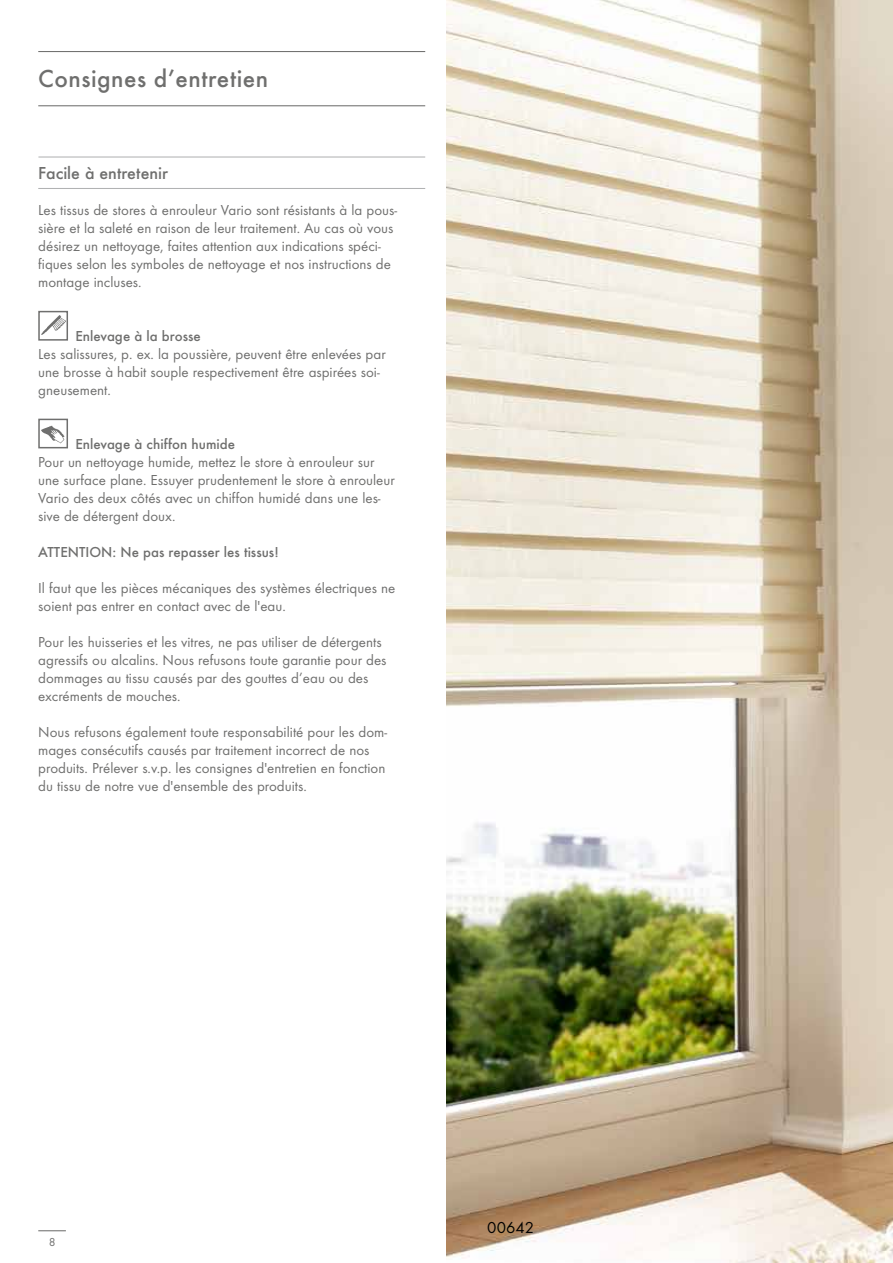
<style>
.page{position:relative;width:893px;height:1263px;background:#fff}
.page>*{position:absolute;margin:0;border:0;box-sizing:border-box;transform-origin:0 0}
.t1{font:500 25.5px "Futura T";letter-spacing:.02em;color:#6f6f6e}
.t2{font:500 18px "Futura T";color:#6f6f6e}
.t3{font:16.5px "Futura T";color:#000}
.t4{font:15px/18px "Futura T";color:#6f6f6e}
.t5{font:500 15px "Futura T";color:#6f6f6e}
.t6{font:12px "Futura T";color:#6f6f6e}
</style>
<div class="page">
<hr style="left:38px;top:51px;width:387px;height:1px;background:#6f6f6e">
<hr style="left:38px;top:105px;width:387px;height:1px;background:#6f6f6e">
<img style="left:41px;top:315px;width:24px;height:20px">
<div style="left:38px;top:311px;width:30px;height:30px;border:2px solid #6f6f6e"></div>
<img style="left:41px;top:425px;width:24px;height:19px">
<div style="left:38px;top:419px;width:30px;height:29px;border:2px solid #6f6f6e"></div>
<hr style="left:38px;top:188px;width:387px;height:1px;background:#b1b2b3">
<hr style="left:38px;top:156px;width:387px;height:2px;background:#b1b2b3">
<img style="left:446px;top:0;width:447px;height:1263px">
<svg style="left:38px;top:1230px;width:28px;height:1px"></svg>
<h1 class="t1" style="left:38px;top:64px;width:231px">Consignes d’entretien</h1>
<p class="t2" style="left:38px;top:162px;width:131px">Facile à entretenir</p>
<p class="t4" style="left:38px;top:201px;width:360px">Les tissus de stores à enrouleur Vario sont résistants à la pous&shy;sière et la saleté en raison de leur traitement. Au cas où vous désirez un nettoyage, faites attention aux indications spéci&shy;fiques selon les symboles de nettoyage et nos instructions de montage incluses.</p>
<p class="t5" style="left:75px;top:327px;width:127px">Enlevage à la brosse</p>
<p class="t4" style="left:38px;top:345px;width:349px">Les salissures, p. ex. la poussière, peuvent être enlevées par une brosse à habit souple respectivement être aspirées soi&shy;gneusement.</p>
<p class="t5" style="left:75px;top:435px;width:161px">Enlevage à chiffon humide</p>
<p class="t4" style="left:38px;top:453px;width:358px">Pour un nettoyage humide, mettez le store à enrouleur sur une surface plane. Essuyer prudentement le store à enrouleur Vario des deux côtés avec un chiffon humidé dans une les&shy;sive de détergent doux.</p>
<p class="t5" style="left:38px;top:543px;width:242px">ATTENTION: Ne pas repasser les tissus!</p>
<p class="t4" style="left:38px;top:579px;width:359px">Il faut que les pièces mécaniques des systèmes électriques ne soient pas entrer en contact avec de l'eau.</p>
<p class="t4" style="left:38px;top:633px;width:350px">Pour les huisseries et les vitres, ne pas utiliser de détergents agressifs ou alcalins. Nous refusons toute garantie pour des dommages au tissu causés par des gouttes d’eau ou des excréments de mouches.</p>
<p class="t4" style="left:38px;top:723px;width:350px">Nous refusons également toute responsabilité pour les dom&shy;mages consécutifs causés par traitement incorrect de nos produits. Prélever s.v.p. les consignes d'entretien en fonction du tissu de notre vue d'ensemble des produits.</p>
<p class="t6" style="left:49px;top:1234px;width:8px">8</p>
<p class="t3" style="left:487px;top:1218px;width:48px">00642</p>
</div>
